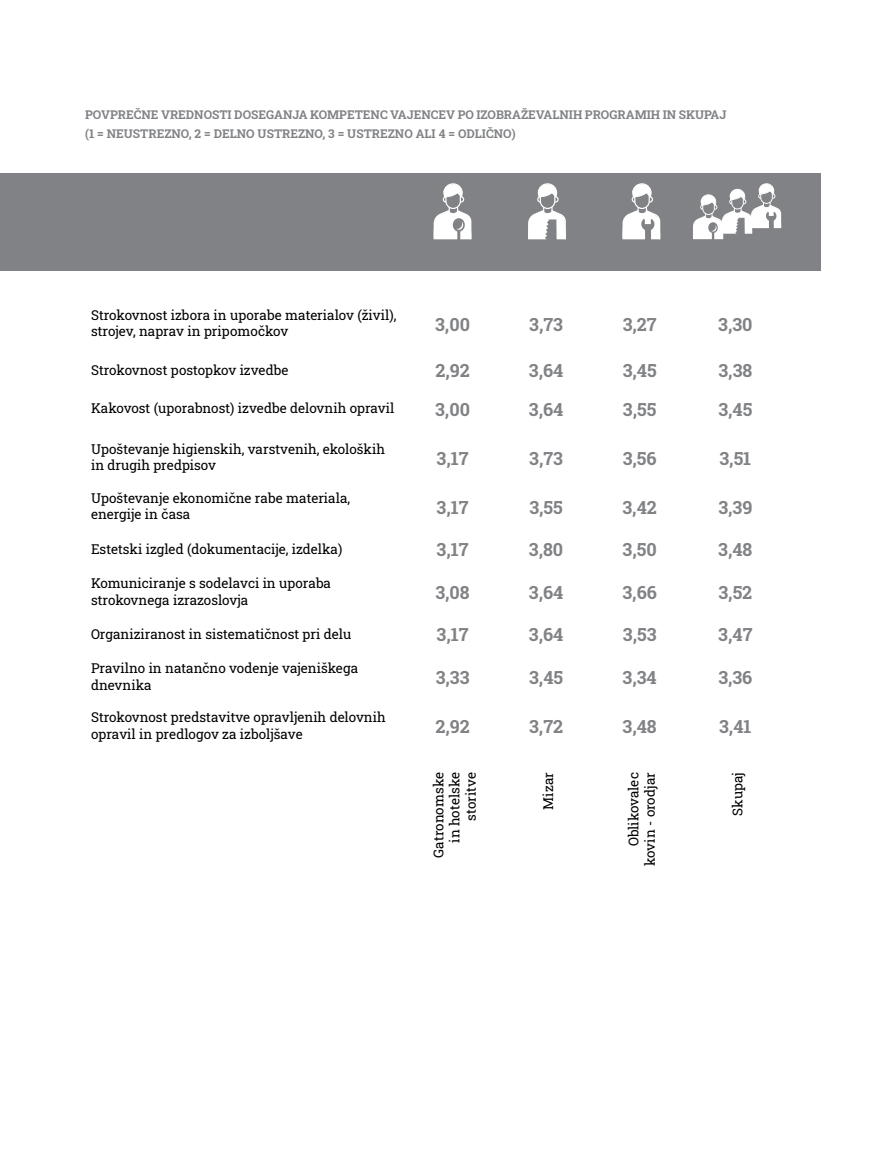
<style>
.page{position:relative;width:893px;height:1149px;background:#fff}
.page>*{position:absolute;margin:0;border:0;box-sizing:border-box;transform-origin:0 0}
.Besedilo_Regular{font:700 18px "Roboto Slab";color:#808285}
.Graf_vrednosti{font:13.5px/16.2px "Roboto Slab";color:#000}
.Naslov_Infografika{font:700 12px/19.5px "Roboto Slab";color:#808285}
</style>
<div class="page">
<div style="left:0;top:173px;width:821px;height:98px;background:#808285"></div>
<svg style="left:622px;top:183px;width:38px;height:57px"></svg>
<svg style="left:528px;top:183px;width:38px;height:57px"></svg>
<svg style="left:434px;top:183px;width:37px;height:57px"></svg>
<svg style="left:693px;top:183px;width:88px;height:57px"></svg>
<p class="Naslov_Infografika" style="left:85px;top:104px;width:643px">POVPREČNE VREDNOSTI DOSEGANJA KOMPETENC VAJENCEV PO IZOBRAŽEVALNIH PROGRAMIH IN SKUPAJ (1 = NEUSTREZNO, 2 = DELNO USTREZNO, 3 = USTREZNO ALI 4 = ODLIČNO)</p>
<p class="Graf_vrednosti" style="left:91px;top:307px;width:307px">Strokovnost izbora in uporabe materialov (živil), strojev, naprav in pripomočkov</p>
<p class="Besedilo_Regular" style="left:435px;top:312px;width:36px">3,00</p>
<p class="Besedilo_Regular" style="left:529px;top:312px;width:35px">3,73</p>
<p class="Besedilo_Regular" style="left:623px;top:312px;width:35px">3,27</p>
<p class="Besedilo_Regular" style="left:718px;top:312px;width:36px">3,30</p>
<p class="Graf_vrednosti" style="left:91px;top:361px;width:199px">Strokovnost postopkov izvedbe</p>
<p class="Besedilo_Regular" style="left:435px;top:358px;width:36px">2,92</p>
<p class="Besedilo_Regular" style="left:529px;top:358px;width:36px">3,64</p>
<p class="Besedilo_Regular" style="left:623px;top:358px;width:35px">3,45</p>
<p class="Besedilo_Regular" style="left:718px;top:358px;width:35px">3,38</p>
<p class="Graf_vrednosti" style="left:91px;top:400px;width:305px">Kakovost (uporabnost) izvedbe delovnih opravil</p>
<p class="Besedilo_Regular" style="left:435px;top:397px;width:36px">3,00</p>
<p class="Besedilo_Regular" style="left:529px;top:397px;width:36px">3,64</p>
<p class="Besedilo_Regular" style="left:623px;top:397px;width:35px">3,55</p>
<p class="Besedilo_Regular" style="left:718px;top:397px;width:35px">3,45</p>
<p class="Graf_vrednosti" style="left:91px;top:441px;width:295px">Upoštevanje higienskih, varstvenih, ekoloških in drugih predpisov</p>
<p class="Besedilo_Regular" style="left:437px;top:445px;width:33px">3,17</p>
<p class="Besedilo_Regular" style="left:529px;top:445px;width:35px">3,73</p>
<p class="Besedilo_Regular" style="left:623px;top:445px;width:35px">3,56</p>
<p class="Besedilo_Regular" style="left:719px;top:445px;width:33px">3,51</p>
<p class="Graf_vrednosti" style="left:91px;top:489px;width:261px">Upoštevanje ekonomične rabe materiala, energije in časa</p>
<p class="Besedilo_Regular" style="left:437px;top:494px;width:33px">3,17</p>
<p class="Besedilo_Regular" style="left:529px;top:494px;width:35px">3,55</p>
<p class="Besedilo_Regular" style="left:622px;top:494px;width:36px">3,42</p>
<p class="Besedilo_Regular" style="left:718px;top:494px;width:36px">3,39</p>
<p class="Graf_vrednosti" style="left:91px;top:540px;width:253px">Estetski izgled (dokumentacije, izdelka)</p>
<p class="Besedilo_Regular" style="left:437px;top:537px;width:33px">3,17</p>
<p class="Besedilo_Regular" style="left:529px;top:537px;width:36px">3,80</p>
<p class="Besedilo_Regular" style="left:623px;top:537px;width:36px">3,50</p>
<p class="Besedilo_Regular" style="left:718px;top:537px;width:36px">3,48</p>
<p class="Graf_vrednosti" style="left:91px;top:574px;width:242px">Komuniciranje s sodelavci in uporaba strokovnega izrazoslovja</p>
<p class="Besedilo_Regular" style="left:435px;top:579px;width:36px">3,08</p>
<p class="Besedilo_Regular" style="left:529px;top:579px;width:36px">3,64</p>
<p class="Besedilo_Regular" style="left:622px;top:579px;width:36px">3,66</p>
<p class="Besedilo_Regular" style="left:718px;top:579px;width:35px">3,52</p>
<p class="Graf_vrednosti" style="left:91px;top:625px;width:262px">Organiziranost in sistematičnost pri delu</p>
<p class="Besedilo_Regular" style="left:437px;top:622px;width:33px">3,17</p>
<p class="Besedilo_Regular" style="left:529px;top:622px;width:36px">3,64</p>
<p class="Besedilo_Regular" style="left:623px;top:622px;width:35px">3,53</p>
<p class="Besedilo_Regular" style="left:718px;top:622px;width:36px">3,47</p>
<p class="Graf_vrednosti" style="left:91px;top:659px;width:269px">Pravilno in natančno vodenje vajeniškega dnevnika</p>
<p class="Besedilo_Regular" style="left:436px;top:664px;width:35px">3,33</p>
<p class="Besedilo_Regular" style="left:529px;top:664px;width:35px">3,45</p>
<p class="Besedilo_Regular" style="left:623px;top:664px;width:36px">3,34</p>
<p class="Besedilo_Regular" style="left:718px;top:664px;width:36px">3,36</p>
<p class="Graf_vrednosti" style="left:91px;top:708px;width:296px">Strokovnost predstavitve opravljenih delovnih opravil in predlogov za izboljšave</p>
<p class="Besedilo_Regular" style="left:435px;top:713px;width:36px">2,92</p>
<p class="Besedilo_Regular" style="left:529px;top:713px;width:35px">3,72</p>
<p class="Besedilo_Regular" style="left:623px;top:713px;width:36px">3,48</p>
<p class="Besedilo_Regular" style="left:719px;top:713px;width:34px">3,41</p>
<p class="Graf_vrednosti" style="left:430px;top:857px;width:87px;text-align:right;rotate:-90deg">Gatronomske in hotelske storitve</p>
<p class="Graf_vrednosti" style="left:540px;top:809px;width:39px;rotate:-90deg">Mizar</p>
<p class="Graf_vrednosti" style="left:625px;top:865px;width:95px;text-align:right;rotate:-90deg">Oblikovalec kovin - orodjar</p>
<p class="Graf_vrednosti" style="left:729px;top:815px;width:45px;rotate:-90deg">Skupaj</p>
</div>
